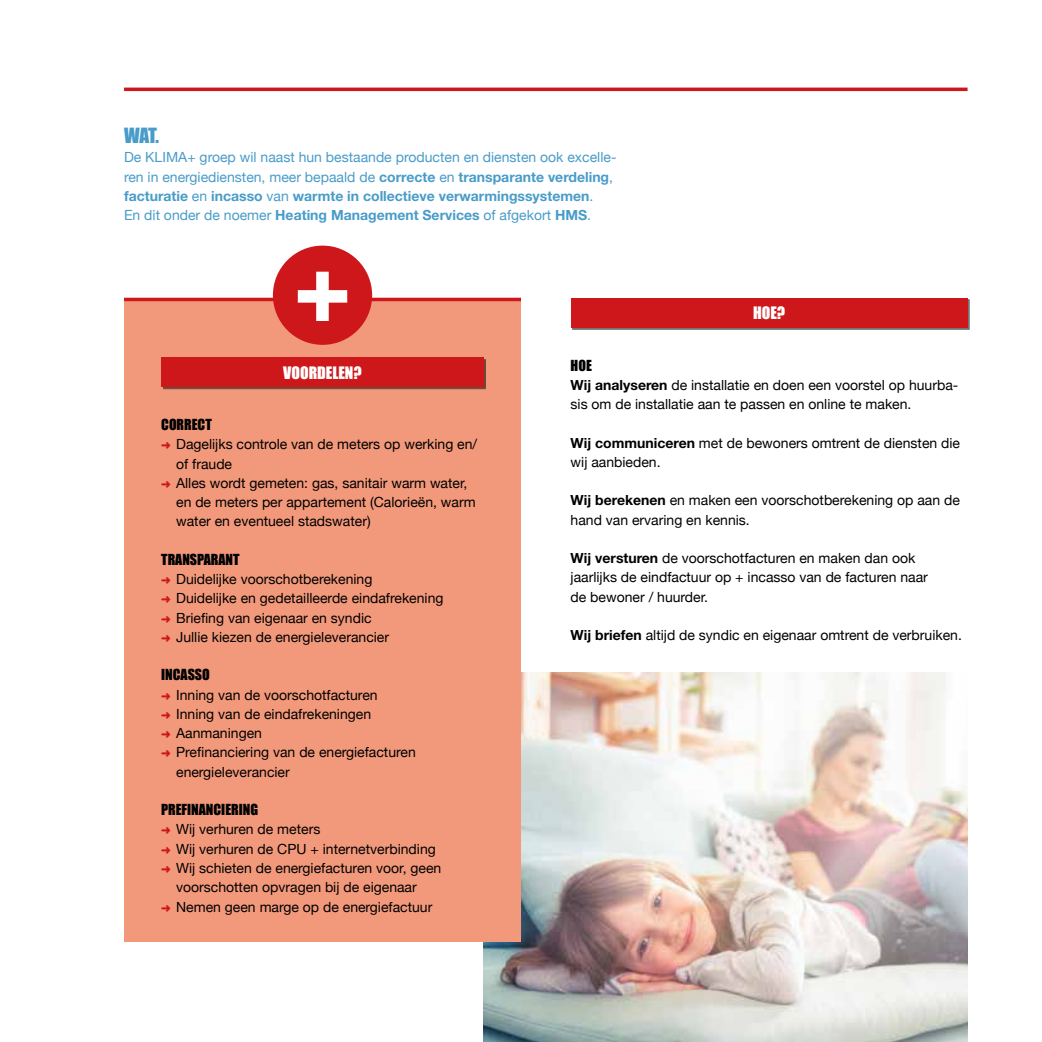
<style>
.page{position:relative;width:1042px;height:1042px;background:#fff}
.page>*{position:absolute;margin:0;border:0;box-sizing:border-box;transform-origin:0 0}
.t1{font:105px "Impact";color:#fff}
.t2{font:19.25px "Impact";color:#489cc9}
.t3{font:15.75px "Impact";color:#fff}
.t4{font:14px/19.2px "Helvetica Neue";color:#000}
.t5{font:14px/19.2px "Helvetica Neue";color:#489cc9}
.t6{font:700 14px "Helvetica Neue LT Std";color:#489cc9}
.t7{font:14px "Impact";color:#000}
.s1{font-family:"Helvetica Neue LT Std";font-weight:700}
.s2{font-family:"Helvetica Neue";font-weight:400}
.s3{color:#cd171a}
</style>
<div class="page">
<img style="left:484px;top:672px;width:483px;height:370px">
<div style="left:124px;top:301px;width:397px;height:640px;background:#f3997b"></div>
<hr style="left:124px;top:298px;width:397px;height:3px;background:#cd171a">
<hr style="left:124px;top:88px;width:843px;height:3px;background:#cd171a">
<div style="left:275px;top:247px;width:95px;height:96px;background:#cd171a;border-radius:50%"></div>
<div style="left:273px;top:246px;width:99px;height:99px;border:4px solid #cd171a;border-radius:50%"></div>
<div style="left:163px;top:359px;width:323px;height:30px;background:#6d4537"></div>
<div style="left:161px;top:357px;width:323px;height:30px;background:#cd171a"></div>
<div style="left:572px;top:299px;width:397px;height:30px;background:#cd171a"></div>
<div style="left:570px;top:298px;width:397px;height:29px;background:#cd171a"></div>
<h2 class="t2" style="left:124px;top:124px;width:37px">WAT.</h2>
<p class="t5" style="left:124px;top:147px;width:494px">De KLIMA+ groep wil naast hun bestaande producten en diensten ook excelle&shy;ren in energiediensten, meer bepaald de <span class="s1">correcte</span> en <span class="s1">transparante verdeling</span>,</p>
<p class="t6" style="left:124px;top:187px;width:471px">facturatie <span class="s2">en</span> incasso <span class="s2">van</span> warmte in collectieve verwarmingssystemen<span class="s2">.</span></p>
<p class="t5" style="left:124px;top:205px;width:468px">En dit onder de noemer <span class="s1">Heating Management Services</span> of afgekort <span class="s1">HMS</span>.</p>
<h1 class="t1" style="left:294px;top:232px;width:57px">+</h1>
<p class="t3" style="left:753px;top:303px;width:34px">HOE?</p>
<p class="t3" style="left:283px;top:363px;width:80px">VOORDELEN?</p>
<p class="t7" style="left:161px;top:416px;width:52px">CORRECT</p>
<p class="t4" style="left:161px;top:434px;width:317px"><span class="s3">➜</span> Dagelijks controle van de meters op werking en/</p>
<p class="t4" style="left:176px;top:454px;width:57px">of fraude</p>
<p class="t4" style="left:161px;top:473px;width:308px"><span class="s3">➜</span> Alles wordt gemeten: gas, sanitair warm water,</p>
<p class="t4" style="left:176px;top:492px;width:301px">en de meters per appartement (Calorieën, warm</p>
<p class="t4" style="left:176px;top:511px;width:196px">water en eventueel stadswater)</p>
<p class="t7" style="left:161px;top:551px;width:80px">TRANSPARANT</p>
<p class="t4" style="left:161px;top:569px;width:284px"><span class="s3">➜</span> Duidelijke voorschotberekening<br><span class="s3">➜</span> Duidelijke en gedetailleerde eindafrekening <span class="s3">➜</span> Briefing van eigenaar en syndic<br><span class="s3">➜</span> Jullie kiezen de energieleverancier</p>
<p class="t7" style="left:161px;top:666px;width:50px">INCASSO</p>
<p class="t4" style="left:161px;top:685px;width:218px"><span class="s3">➜</span> Inning van de voorschotfacturen</p>
<p class="t4" style="left:161px;top:704px;width:211px"><span class="s3">➜</span> Inning van de eindafrekeningen</p>
<p class="t4" style="left:161px;top:723px;width:102px"><span class="s3">➜</span> Aanmaningen</p>
<p class="t4" style="left:161px;top:742px;width:256px"><span class="s3">➜</span> Prefinanciering van de energiefacturen</p>
<p class="t4" style="left:176px;top:762px;width:115px">energieleverancier</p>
<p class="t7" style="left:161px;top:801px;width:98px">PREFINANCIERING</p>
<p class="t4" style="left:161px;top:819px;width:161px"><span class="s3">➜</span> Wij verhuren de meters</p>
<p class="t4" style="left:161px;top:839px;width:276px"><span class="s3">➜</span> Wij verhuren de CPU + internetverbinding</p>
<p class="t4" style="left:161px;top:858px;width:282px"><span class="s3">➜</span> Wij schieten de energiefacturen voor, geen</p>
<p class="t4" style="left:176px;top:877px;width:242px">voorschotten opvragen bij de eigenaar</p>
<p class="t4" style="left:161px;top:896px;width:273px"><span class="s3">➜</span> Nemen geen marge op de energiefactuur</p>
<p class="t7" style="left:570px;top:356px;width:23px">HOE</p>
<p class="t4" style="left:570px;top:375px;width:389px"><span class="s1">Wij analyseren</span> de installatie en doen een voorstel op huurba&shy;sis om de installatie aan te passen en online te maken.</p>
<p class="t4" style="left:570px;top:433px;width:391px"><span class="s1">Wij communiceren</span> met de bewoners omtrent de diensten die wij aanbieden.</p>
<p class="t4" style="left:570px;top:490px;width:391px"><span class="s1">Wij berekenen</span> en maken een voorschotberekening op aan de hand van ervaring en kennis.</p>
<p class="t4" style="left:570px;top:548px;width:359px"><span class="s1">Wij versturen</span> de voorschotfacturen en maken dan ook jaarlijks de eindfactuur op + incasso van de facturen naar de bewoner / huurder.</p>
<p class="t4" style="left:570px;top:625px;width:393px"><span class="s1">Wij briefen</span> altijd de syndic en eigenaar omtrent de verbruiken.</p>
</div>
